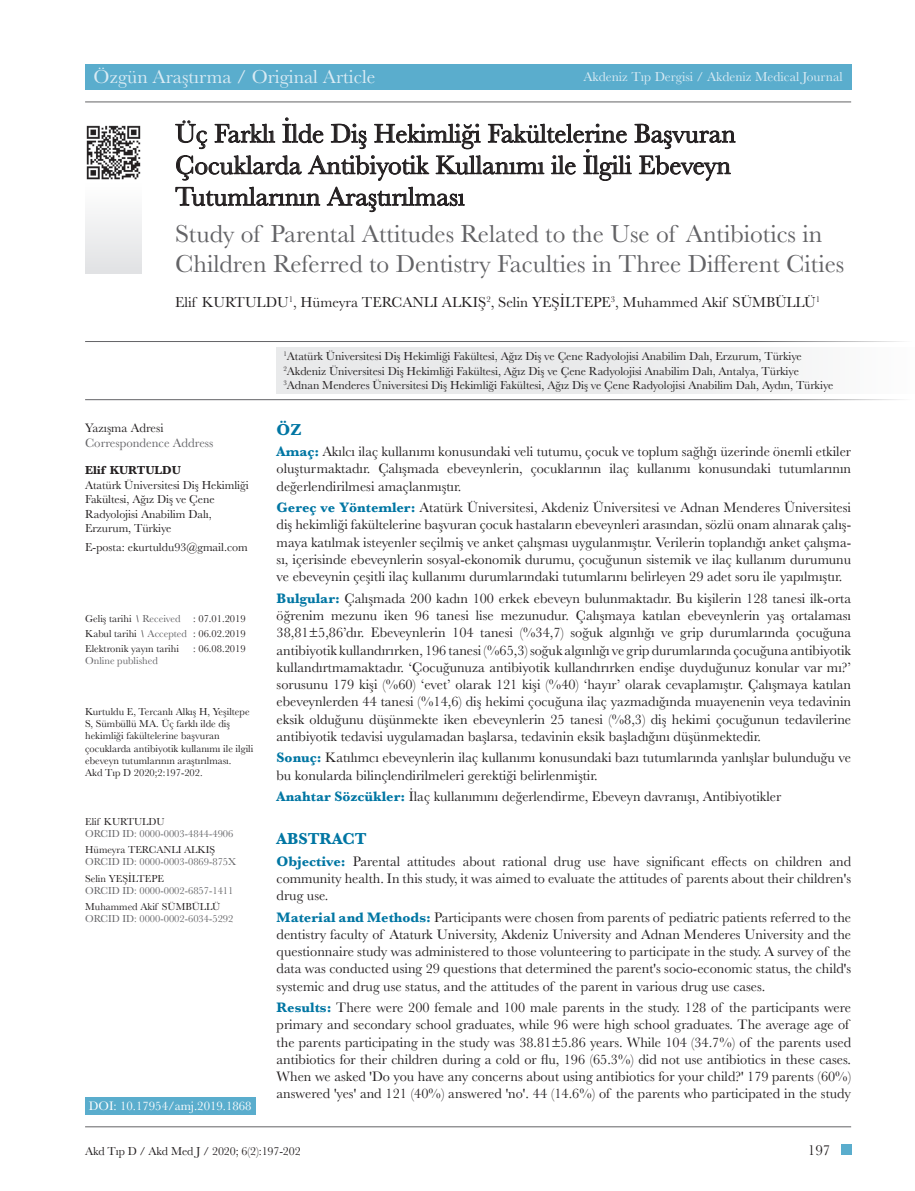
<style>
.page{position:relative;width:915px;height:1191px;background:#fff}
.page>*{position:absolute;margin:0;border:0;box-sizing:border-box;transform-origin:0 0}
.t1{font:27px/31.5px "Baskerville";color:#231f20}
.t2{font:25.5px/30px "Baskerville";color:#636366}
.t3{font:19.5px "Baskerville";color:#daebf4}
.t4{font:700 16.5px "Baskerville";color:#0076a3}
.t5{font:15px "Baskerville";color:#231f20}
.t6{font:14.25px/17.2px "Baskerville";color:#231f20;text-align:justify}
.t7{font:13.5px "Baskerville";color:#daebf4}
.t8{font:12.75px "Baskerville";color:#fff}
.t9{font:12.75px "Baskerville";color:#636366}
.t10{font:12.75px "Baskerville";color:#231f20}
.t11{font:12px/14.4px "Baskerville";letter-spacing:-.005em;color:#231f20}
.t12{font:700 12px "Baskerville";color:#231f20}
.t13{font:10.5px/12px "Baskerville";color:#231f20;text-align:justify}
.t14{font:10.5px "Baskerville";color:#636366}
.s1{font-style:italic}
.s2{color:#636366}
.s3{font-weight:700;color:#0076a3}
</style>
<div class="page">
<div style="left:840px;top:1144px;width:10px;height:10px;background:#5aadcd"></div>
<hr style="left:85px;top:102px;width:765px;height:1px;background:#636366">
<div style="left:85px;top:1097px;width:170px;height:17px;background:#5aadcd"></div>
<hr style="left:85px;top:1126px;width:765px;height:1px;background:#636366">
<div style="left:85px;top:64px;width:765px;height:25px;background:#5aadcd"></div>
<div style="left:85px;top:183px;width:56px;height:91px;background:linear-gradient(to bottom,#fffeff,#e1e1e3)"></div>
<img style="left:86px;top:125px;width:55px;height:55px">
<svg style="left:175px;top:118px;width:560px;height:63px"></svg>
<svg style="left:175px;top:187px;width:145px;height:19px"></svg>
<svg style="left:327px;top:187px;width:137px;height:25px"></svg>
<hr style="left:85px;top:399px;width:829px;height:1px;background:#636366">
<hr style="left:85px;top:341px;width:829px;height:1px;background:#636366">
<div style="left:276px;top:347px;width:638px;height:47px;background:linear-gradient(to right,#e4e5e6,#f7f8f8)"></div>
<h3 class="t3" style="left:94px;top:64px;width:283px">Özgün Araştırma / Original Article</h3>
<p class="t7" style="left:583px;top:68px;width:260px">Akdeniz Tıp Dergisi / Akdeniz Medical Journal</p>
<h1 class="t1" style="left:175px;top:118px;width:562px">Üç Farklı İlde Diş Hekimliği Fakültelerine Başvuran<br>Çocuklarda Antibiyotik Kullanımı ile İlgili Ebeveyn<br>Tutumlarının Araştırılması</h1>
<h2 class="t2" style="left:175px;top:219px;width:670px">Study of Parental Attitudes Related to the Use of Antibiotics in<br>Children Referred to Dentistry Faculties in Three Different Cities</h2>
<p class="t5" style="left:175px;top:293px;width:646px">Elif KURTULDU<sup>1</sup>, Hümeyra TERCANLI ALKIŞ<sup>2</sup>, Selin YEŞİLTEPE<sup>3</sup>, Muhammed Akif SÜMBÜLLÜ<sup>1</sup></p>
<p class="t10" style="left:85px;top:420px;width:80px">Yazışma Adresi</p>
<p class="t9" style="left:85px;top:435px;width:130px">Correspondence Address</p>
<p class="t12" style="left:85px;top:462px;width:97px">Elif KURTULDU</p>
<p class="t11" style="left:85px;top:478px;width:165px">Atatürk Üniversitesi Diş Hekimliği<br>Fakültesi, Ağız Diş ve Çene<br>Radyolojisi Anabilim Dalı,<br>Erzurum, Türkiye</p>
<p class="t11" style="left:85px;top:540px;width:164px">E-posta: ekurtuldu93@gmail.com</p>
<p class="t13" style="left:85px;top:611px;width:162px;line-height:15px">Geliş tarihi <span class="s1">\</span> <span class="s2">Received</span> : 07.01.2019<br>Kabul tarihi <span class="s1">\</span> <span class="s2">Accepted</span> : 06.02.2019<br>Elektronik yayın tarihi</p>
<p class="t13" style="left:193px;top:642px;width:54px">: 06.08.2019</p>
<p class="t14" style="left:85px;top:653px;width:74px">Online published</p>
<p class="t13" style="left:85px;top:706px;width:170px;text-align:left">Kurtuldu E, Tercanlı Alkış H, Yeşiltepe S, Sümbüllü MA. Üç farklı ilde diş hekimliği fakültelerine başvuran çocuklarda antibiyotik kullanımı ile ilgili ebeveyn tutumlarının araştırılması.<br>Akd Tıp D 2020;2:197-202.</p>
<p class="t13" style="left:85px;top:816px;width:81px">Elif KURTULDU</p>
<p class="t14" style="left:85px;top:827px;width:150px">ORCID ID: 0000-0003-4844-4906</p>
<p class="t13" style="left:85px;top:844px;width:131px">Hümeyra TERCANLI ALKIŞ</p>
<p class="t14" style="left:85px;top:855px;width:153px">ORCID ID: 0000-0003-0869-875X</p>
<p class="t13" style="left:85px;top:872px;width:80px">Selin YEŞİLTEPE</p>
<p class="t14" style="left:85px;top:883px;width:150px">ORCID ID: 0000-0002-6857-1411</p>
<p class="t13" style="left:85px;top:900px;width:136px">Muhammed Akif SÜMBÜLLÜ</p>
<p class="t14" style="left:85px;top:911px;width:150px">ORCID ID: 0000-0002-6034-5292</p>
<p class="t8" style="left:89px;top:1098px;width:164px">DOI: 10.17954/amj.2019.1868</p>
<p class="t11" style="left:283px;top:349px;width:551px"><sup>1</sup>Atatürk Üniversitesi Diş Hekimliği Fakültesi, Ağız Diş ve Çene Radyolojisi Anabilim Dalı, Erzurum, Türkiye<br><sup>2</sup>Akdeniz Üniversitesi Diş Hekimliği Fakültesi, Ağız Diş ve Çene Radyolojisi Anabilim Dalı, Antalya, Türkiye<br><sup>3</sup>Adnan Menderes Üniversitesi Diş Hekimliği Fakültesi, Ağız Diş ve Çene Radyolojisi Anabilim Dalı, Aydın, Türkiye</p>
<p class="t4" style="left:276px;top:418px;width:26px">ÖZ</p>
<p class="t6" style="left:276px;top:443px;width:576px"><span class="s3">Amaç:</span> Akılcı ilaç kullanımı konusundaki veli tutumu, çocuk ve toplum sağlığı üzerinde önemli etkiler oluşturmaktadır. Çalışmada ebeveynlerin, çocuklarının ilaç kullanımı konusundaki tutumlarının değerlendirilmesi amaçlanmıştır.</p>
<p class="t6" style="left:276px;top:499px;width:576px"><span class="s3">Gereç ve Yöntemler:</span> Atatürk Üniversitesi, Akdeniz Üniversitesi ve Adnan Menderes Üniversitesi diş hekimliği fakültelerine başvuran çocuk hastaların ebeveynleri arasından, sözlü onam alınarak çalış&shy;maya katılmak isteyenler seçilmiş ve anket çalışması uygulanmıştır. Verilerin toplandığı anket çalışma&shy;sı, içerisinde ebeveynlerin sosyal-ekonomik durumu, çocuğunun sistemik ve ilaç kullanım durumunu ve ebeveynin çeşitli ilaç kullanımı durumlarındaki tutumlarını belirleyen 29 adet soru ile yapılmıştır.</p>
<p class="t6" style="left:276px;top:589px;width:576px"><span class="s3">Bulgular:</span> Çalışmada 200 kadın 100 erkek ebeveyn bulunmaktadır. Bu kişilerin 128 tanesi ilk-orta öğrenim mezunu iken 96 tanesi lise mezunudur. Çalışmaya katılan ebeveynlerin yaş ortalaması 38,81±5,86’dır. Ebeveynlerin 104 tanesi (%34,7) soğuk algınlığı ve grip durumlarında çocuğuna antibiyotik kullandırırken, 196 tanesi (%65,3) soğuk algınlığı ve grip durumlarında çocuğuna antibiyotik kullandırtmamaktadır. ‘Çocuğunuza antibiyotik kullandırırken endişe duyduğunuz konular var mı?’ sorusunu 179 kişi (%60) ‘evet’ olarak 121 kişi (%40) ‘hayır’ olarak cevaplamıştır. Çalışmaya katılan ebeveynlerden 44 tanesi (%14,6) diş hekimi çocuğuna ilaç yazmadığında muayenenin veya tedavinin eksik olduğunu düşünmekte iken ebeveynlerin 25 tanesi (%8,3) diş hekimi çocuğunun tedavilerine antibiyotik tedavisi uygulamadan başlarsa, tedavinin eksik başladığını düşünmektedir.</p>
<p class="t6" style="left:276px;top:749px;width:576px"><span class="s3">Sonuç:</span> Katılımcı ebeveynlerin ilaç kullanımı konusundaki bazı tutumlarında yanlışlar bulunduğu ve bu konularda bilinçlendirilmeleri gerektiği belirlenmiştir.</p>
<p class="t6" style="left:276px;top:788px;width:506px"><span class="s3">Anahtar Sözcükler:</span> İlaç kullanımını değerlendirme, Ebeveyn davranışı, Antibiyotikler</p>
<p class="t4" style="left:276px;top:827px;width:92px">ABSTRACT</p>
<p class="t6" style="left:276px;top:852px;width:576px"><span class="s3">Objective:</span> Parental attitudes about rational drug use have significant effects on children and community health. In this study, it was aimed to evaluate the attitudes of parents about their children's drug use.</p>
<p class="t6" style="left:276px;top:908px;width:576px"><span class="s3">Material and Methods:</span> Participants were chosen from parents of pediatric patients referred to the dentistry faculty of Ataturk University, Akdeniz University and Adnan Menderes University and the questionnaire study was administered to those volunteering to participate in the study. A survey of the data was conducted using 29 questions that determined the parent's socio-economic status, the child's systemic and drug use status, and the attitudes of the parent in various drug use cases.</p>
<p class="t6" style="left:276px;top:999px;width:576px;text-align:left"><span class="s3">Results:</span> There were 200 female and 100 male parents in the study. 128 of the participants were primary and secondary school graduates, while 96 were high school graduates. The average age of the parents participating in the study was 38.81±5.86 years. While 104 (34.7%) of the parents used antibiotics for their children during a cold or flu, 196 (65.3%) did not use antibiotics in these cases.<br>When we asked 'Do you have any concerns about using antibiotics for your child?' 179 parents (60%) answered 'yes' and 121 (40%) answered 'no'. 44 (14.6%) of the parents who participated in the study</p>
<p class="t11" style="left:85px;top:1144px;width:217px">Akd Tıp D / Akd Med J / 2020; 6(2):197-202</p>
<p class="t5" style="left:807px;top:1140px;width:24px">197</p>
</div>
